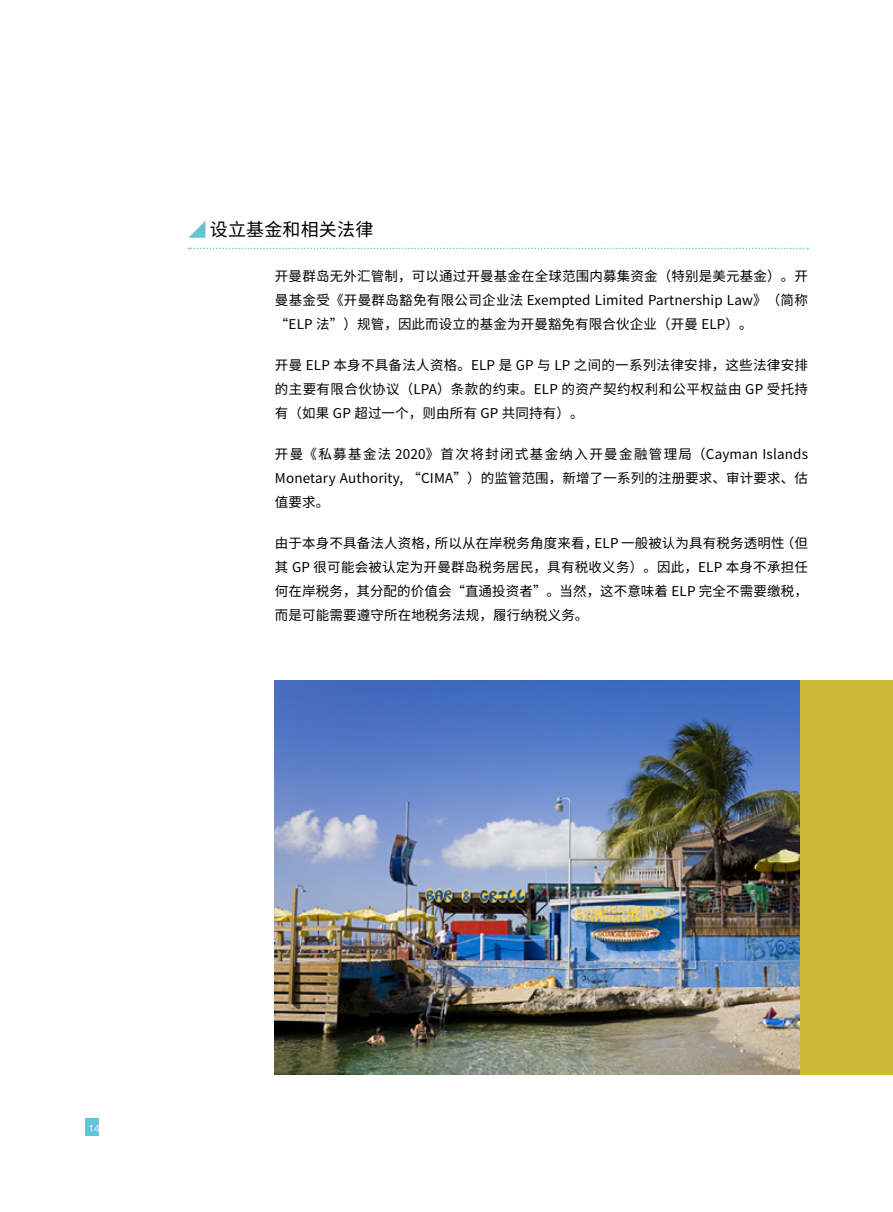
<style>
.page{position:relative;width:893px;height:1212px;background:#fff}
.page>*{position:absolute;margin:0;border:0;box-sizing:border-box;transform-origin:0 0}
.t1{font:18px "Noto Sans Hans";letter-spacing:.01em;color:#000}
.t2{font:13.5px/24px "Noto Sans Hans";letter-spacing:.01em;color:#000;text-align:justify}
.t3{font:300 10.5px "Helvetica";color:#fff}
</style>
<div class="page">
<div style="left:85px;top:1118px;width:14px;height:18px;background:#64c4d7"></div>
<svg style="left:188px;top:221px;width:17px;height:17px"></svg>
<svg style="left:188px;top:248px;width:620px;height:1px"></svg>
<img style="left:275px;top:680px;width:526px;height:395px">
<div style="left:801px;top:680px;width:92px;height:395px;background:#ceb838"></div>
<h1 class="t1" style="left:210px;top:219px;width:165px">设立基金和相关法律</h1>
<p class="t2" style="left:275px;top:265px;width:535px">开曼群岛无外汇管制，可以通过开曼基金在全球范围内募集资金（特别是美元基金）。开曼基金受《开曼群岛豁免有限公司企业法 Exempted Limited Partnership Law》（简称“ELP 法”）规管，因此而设立的基金为开曼豁免有限合伙企业（开曼 ELP）。</p>
<p class="t2" style="left:275px;top:354px;width:535px">开曼 ELP 本身不具备法人资格。ELP 是 GP 与 LP 之间的一系列法律安排，这些法律安排的主要有限合伙协议（LPA）条款的约束。ELP 的资产契约权利和公平权益由 GP 受托持有（如果 GP 超过一个，则由所有 GP 共同持有）。</p>
<p class="t2" style="left:275px;top:443px;width:534px">开曼《私募基金法 2020》首次将封闭式基金纳入开曼金融管理局（Cayman Islands Monetary Authority, “CIMA”）的监管范围，新增了一系列的注册要求、审计要求、估值要求。</p>
<p class="t2" style="left:275px;top:532px;width:535px">由于本身不具备法人资格，所以从在岸税务角度来看，ELP 一般被认为具有税务透明性（但其 GP 很可能会被认定为开曼群岛税务居民，具有税收义务）。因此，ELP 本身不承担任何在岸税务，其分配的价值会“直通投资者”。当然，这不意味着 ELP 完全不需要缴税，而是可能需要遵守所在地税务法规，履行纳税义务。</p>
<p class="t3" style="left:88px;top:1119px;width:13px">14</p>
</div>
